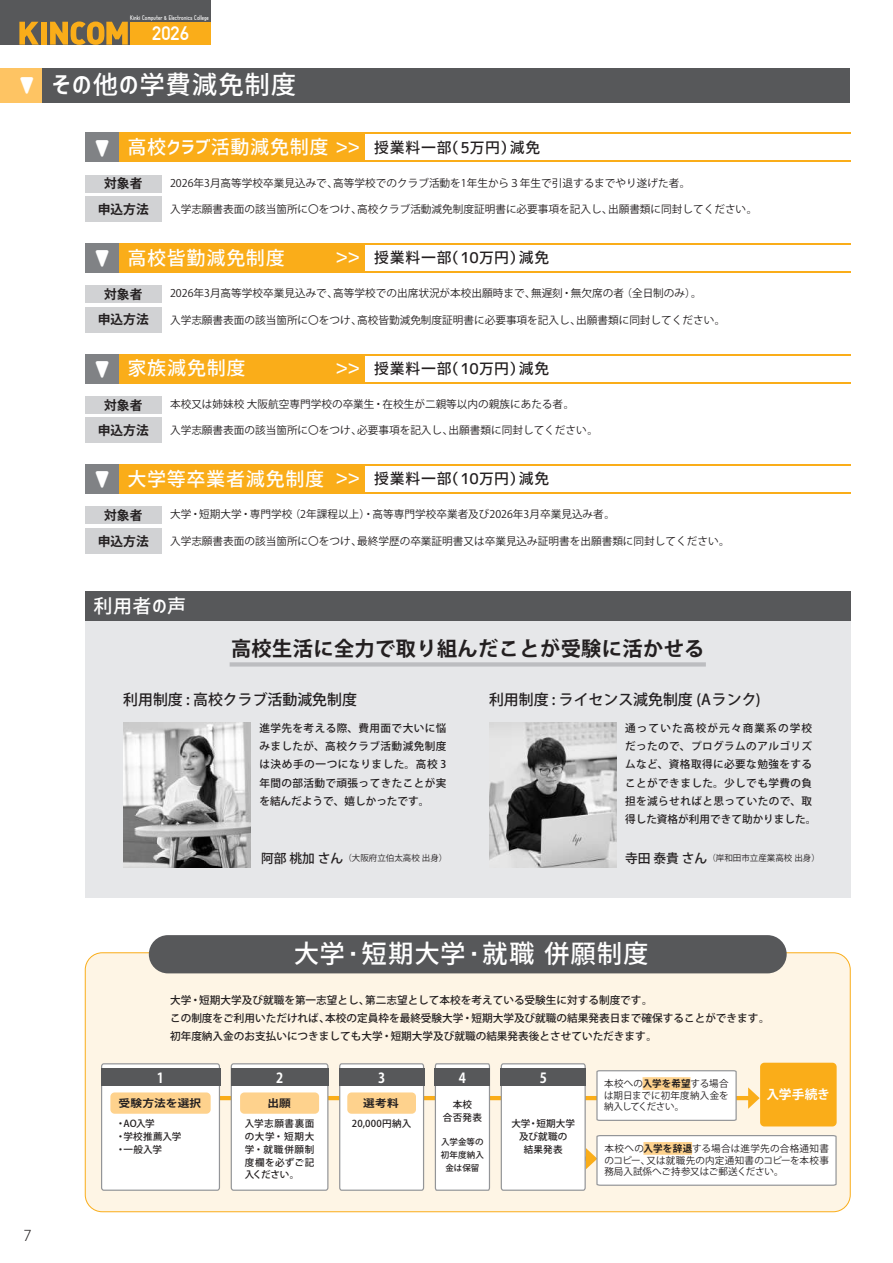
<style>
.page{position:relative;width:893px;height:1263px;background:#fff}
.page>*{position:absolute;margin:0;border:0;box-sizing:border-box;transform-origin:0 0}
.t1{font:25.5px "Corporate Logo Medium";letter-spacing:.03em;color:#fff}
.t2{font:700 20.25px "Koz Go Pr 6 N";letter-spacing:.02em;color:#231f20}
.t3{font:19.2px "Corporate Logo Medium";letter-spacing:.03em;color:#fff}
.t4{font:700 19.2px "DIN Alternate";color:#fff}
.t5{font:14.85px "Corporate Logo Medium";letter-spacing:.045em;color:#231f20}
.t6{font:500 14.85px "Koz Go Pr 6 N";color:#231f20}
.t7{font:300 14.85px "Koz Go Pr 6 N";color:#231f20}
.t8{font:700 13.8px "Koz Go Pr 6 N";color:#fff;scale:.9 1}
.t9{font:700 12.75px/25.5px "Koz Go Pr 6 N";color:#231f20;text-align:center}
.t10{font:700 12.75px "Koz Go Pr 6 N";color:#fff}
.t11{font:10.65px "Koz Go Pr 6 N";color:#231f20}
.t12{font:500 10.65px/18px "Koz Go Pr 6 N";color:#231f20;text-align:justify}
.t13{font:500 10.65px/18px "Koz Go Pr 6 N";letter-spacing:.04em;color:#231f20}
.t14{font:700 10.5px "Koz Go Pr 6 N";letter-spacing:.02em;color:#231f20;scale:1.11 1}
.t15{font:9.6px/11.7px "Koz Go Pr 6 N";letter-spacing:.005em;color:#231f20;text-align:justify}
.t16{font:500 9.6px/12.8px "Koz Go Pr 6 N";letter-spacing:.03em;color:#231f20;text-align:center}
.t17{font:500 9.6px/12.8px "Koz Go Pr 6 N";color:#231f20}
.t18{font:8.55px "Koz Go Pr 6 N";color:#231f20}
.t19{font:500 8.55px/12.8px "Koz Go Pr 6 N";letter-spacing:.015em;color:#231f20;text-align:center}
.t20{font:6.3px "Ronde B Square";color:#fff}
.s1{font-family:"Ronde B Square";font-size:26.55px}
.s2{font-weight:500;font-size:12.75px}
.s3{font-weight:700}
</style>
<div class="page">
<div style="left:0;top:0;width:211px;height:45px;background:#57585a"></div>
<div style="left:130px;top:22px;width:81px;height:23px;background:#faad19"></div>
<svg style="left:19px;top:22px;width:20px;height:23px"></svg>
<div style="left:41px;top:22px;width:6px;height:23px;background:#faad19"></div>
<svg style="left:50px;top:22px;width:78px;height:23px"></svg>
<div style="left:85px;top:621px;width:765px;height:276px;background:#e6e7e9"></div>
<svg style="left:230px;top:662px;width:476px;height:4px;background:#bfc0c3"></svg>
<img style="left:123px;top:723px;width:128px;height:144px">
<img style="left:489px;top:723px;width:128px;height:144px">
<div style="left:85px;top:591px;width:765px;height:30px;background:#57585a"></div>
<div style="left:85px;top:133px;width:34px;height:29px;background:#808285"></div>
<div style="left:119px;top:133px;width:731px;height:29px;background:#faad19"></div>
<div style="left:366px;top:135px;width:489px;height:25px;background:#fff"></div>
<div style="left:85px;top:175px;width:77px;height:17px;background:#d1d2d4"></div>
<div style="left:85px;top:196px;width:77px;height:26px;background:#d1d2d4"></div>
<div style="left:85px;top:243px;width:34px;height:30px;background:#808285"></div>
<div style="left:119px;top:243px;width:731px;height:30px;background:#faad19"></div>
<div style="left:366px;top:245px;width:489px;height:26px;background:#fff"></div>
<div style="left:85px;top:286px;width:77px;height:17px;background:#d1d2d4"></div>
<div style="left:85px;top:307px;width:77px;height:25px;background:#d1d2d4"></div>
<div style="left:85px;top:354px;width:34px;height:29px;background:#808285"></div>
<div style="left:119px;top:354px;width:731px;height:29px;background:#faad19"></div>
<div style="left:366px;top:356px;width:489px;height:25px;background:#fff"></div>
<div style="left:85px;top:396px;width:77px;height:17px;background:#d1d2d4"></div>
<div style="left:85px;top:417px;width:77px;height:26px;background:#d1d2d4"></div>
<div style="left:85px;top:464px;width:34px;height:30px;background:#808285"></div>
<div style="left:119px;top:464px;width:731px;height:30px;background:#faad19"></div>
<div style="left:366px;top:466px;width:489px;height:26px;background:#fff"></div>
<div style="left:85px;top:507px;width:77px;height:17px;background:#d1d2d4"></div>
<div style="left:85px;top:528px;width:77px;height:25px;background:#d1d2d4"></div>
<div style="left:0;top:68px;width:44px;height:34px;background:#fec463"></div>
<div style="left:43px;top:68px;width:807px;height:34px;background:#57585a"></div>
<div style="left:85px;top:953px;width:765px;height:259px;background:#fef5e5;border-radius:17px"></div>
<hr style="left:214px;top:1096px;width:538px;height:4px;background:#faad19">
<div style="left:149px;top:935px;width:638px;height:38px;background:#57585a;border-radius:19px"></div>
<div style="left:102px;top:1064px;width:117px;height:126px;background:#fff;border-radius:2px"></div>
<div style="left:101px;top:1063px;width:119px;height:128px;border:1px solid #939598;border-radius:2px"></div>
<div style="left:101px;top:1069px;width:119px;height:17px;background:#57585a"></div>
<div style="left:110px;top:1092px;width:101px;height:22px;background:#fed28d;border-radius:4px"></div>
<div style="left:231px;top:1064px;width:97px;height:126px;background:#fff;border-radius:2px"></div>
<div style="left:231px;top:1063px;width:97px;height:128px;border:1px solid #939598;border-radius:2px"></div>
<div style="left:231px;top:1069px;width:97px;height:17px;background:#57585a"></div>
<div style="left:240px;top:1092px;width:79px;height:22px;background:#fed28d;border-radius:4px"></div>
<svg style="left:338px;top:1063px;width:87px;height:128px;background:#f7f6f6"></svg>
<div style="left:339px;top:1069px;width:85px;height:17px;background:#57585a"></div>
<div style="left:347px;top:1092px;width:69px;height:22px;background:#fed28d;border-radius:4px"></div>
<svg style="left:434px;top:1063px;width:57px;height:128px;background:#f6f6f5"></svg>
<div style="left:435px;top:1069px;width:55px;height:17px;background:#57585a"></div>
<svg style="left:500px;top:1062px;width:337px;height:129px"></svg>
<div style="left:643px;top:1142px;width:49px;height:13px;background:#fed28d"></div>
<p class="t20" style="left:130px;top:13px;width:80px">Kinki Computer &amp; Electronics College</p>
<h3 class="t4" style="left:152px;top:19px;width:38px">2026</h3>
<h1 class="t1" style="left:13px;top:68px;width:284px"><span class="s1">▼</span> その他の学費減免制度</h1>
<h3 class="t3" style="left:89px;top:135px;width:273px"><span class="s1">▼</span> 高校クラブ活動減免制度 &gt;&gt;</h3>
<h3 class="t5" style="left:374px;top:138px;width:168px">授業料一部（5万円）減免</h3>
<p class="t11" style="left:170px;top:177px;width:522px">2026年3月高等学校卒業見込みで、高等学校でのクラブ活動を1年生から３年生で引退するまでやり遂げた者。</p>
<p class="t9" style="left:98px;top:171px;width:53px">対象者申込方法</p>
<h3 class="t3" style="left:89px;top:245px;width:198px"><span class="s1">▼</span> 高校皆勤減免制度</h3>
<h3 class="t3" style="left:335px;top:244px;width:26px">&gt;&gt;</h3>
<h3 class="t3" style="left:389px;top:244px;width:26px">&gt;&gt;</h3>
<p class="t11" style="left:170px;top:203px;width:589px">入学志願書表面の該当箇所に〇をつけ、高校クラブ活動減免制度証明書に必要事項を記入し、出願書類に同封してください。</p>
<h3 class="t5" style="left:374px;top:248px;width:177px">授業料一部（10万円）減免</h3>
<p class="t11" style="left:170px;top:287px;width:533px">2026年3月高等学校卒業見込みで、高等学校での出席状況が本校出願時まで、無遅刻・無欠席の者（全日制のみ）。</p>
<p class="t9" style="left:98px;top:282px;width:53px">対象者申込方法</p>
<h3 class="t3" style="left:89px;top:356px;width:158px"><span class="s1">▼</span> 家族減免制度</h3>
<h3 class="t3" style="left:335px;top:354px;width:26px">&gt;&gt;</h3>
<p class="t11" style="left:170px;top:314px;width:557px">入学志願書表面の該当箇所に〇をつけ、高校皆勤減免制度証明書に必要事項を記入し、出願書類に同封してください。</p>
<h3 class="t5" style="left:374px;top:359px;width:177px">授業料一部（10万円）減免</h3>
<p class="t11" style="left:170px;top:398px;width:406px">本校又は姉妹校 大阪航空専門学校の卒業生・在校生が二親等以内の親族にあたる者。</p>
<p class="t9" style="left:98px;top:392px;width:53px">対象者申込方法</p>
<h3 class="t3" style="left:89px;top:466px;width:273px"><span class="s1">▼</span> 大学等卒業者減免制度 &gt;&gt;</h3>
<p class="t11" style="left:170px;top:424px;width:429px">入学志願書表面の該当箇所に〇をつけ、必要事項を記入し、出願書類に同封してください。</p>
<h3 class="t5" style="left:374px;top:469px;width:177px">授業料一部（10万円）減免</h3>
<p class="t9" style="left:98px;top:503px;width:53px">対象者申込方法</p>
<p class="t11" style="left:170px;top:508px;width:446px">大学・短期大学・専門学校（2年課程以上）・高等専門学校卒業者及び2026年3月卒業見込み者。</p>
<p class="t11" style="left:170px;top:535px;width:561px">入学志願書表面の該当箇所に〇をつけ、最終学歴の卒業証明書又は卒業見込み証明書を出願書類に同封してください。</p>
<h3 class="t3" style="left:94px;top:593px;width:94px">利用者の声</h3>
<h2 class="t2" style="left:231px;top:637px;width:475px">高校生活に全力で取り組んだことが受験に活かせる</h2>
<h3 class="t6" style="left:123px;top:692px;width:235px">利用制度 : 高校クラブ活動減免制度</h3>
<h3 class="t6" style="left:489px;top:692px;width:273px">利用制度 : ライセンス減免制度 (Aランク)</h3>
<p class="t12" style="left:259px;top:720px;width:189px">進学先を考える際、費用面で大いに悩みましたが、高校クラブ活動減免制度は決め手の一つになりました。高校 3年間の部活動で頑張ってきたことが実を結んだようで、嬉しかったです。</p>
<p class="t13" style="left:625px;top:720px;width:193px">通っていた高校が元々商業系の学校だったので、プログラムのアルゴリズムなど、資格取得に必要な勉強をすることができました。少しでも学費の負担を減らせればと思っていたので、取得した資格が利用できて助かりました。</p>
<p class="t18" style="left:261px;top:853px;width:188px"><span class="s2">阿部 桃加 さん</span>（大阪府立伯太高校 出身）</p>
<p class="t18" style="left:625px;top:853px;width:196px"><span class="s2">寺田 泰貴 さん</span>（岸和田市立産業高校 出身）</p>
<h1 class="t1" style="left:294px;top:937px;width:356px">大学・短期大学・就職併願制度</h1>
<p class="t12" style="left:170px;top:991px;width:601px;text-align:left">大学・短期大学及び就職を第一志望とし、第二志望として本校を考えている受験生に対する制度です。<br>この制度をご利用いただければ、本校の定員枠を最終受験大学・短期大学及び就職の結果発表日まで確保することができます。初年度納入金のお支払いにつきましても大学・短期大学及び就職の結果発表後とさせていただきます。</p>
<h3 class="t7" style="left:24px;top:1227px;width:10px">7</h3>
<p class="t8" style="left:157px;top:1070px;width:9px">1</p>
<p class="t17" style="left:116px;top:1117px;width:67px">・AO入学<br>・学校推薦入学・一般入学</p>
<p class="t14" style="left:118px;top:1097px;width:76px">受験方法を選択</p>
<p class="t8" style="left:276px;top:1070px;width:9px">2</p>
<p class="t16" style="left:245px;top:1117px;width:71px;text-align:justify">入学志願書裏面の大学・短期大学・就職併願制度欄を必ずご記入ください。</p>
<p class="t14" style="left:267px;top:1097px;width:23px">出願</p>
<p class="t8" style="left:378px;top:1070px;width:9px">3</p>
<p class="t16" style="left:352px;top:1117px;width:61px">20,000円納入</p>
<p class="t14" style="left:363px;top:1097px;width:34px">選考料</p>
<p class="t8" style="left:459px;top:1070px;width:9px">4</p>
<p class="t16" style="left:443px;top:1098px;width:41px">本校<br>合否発表</p>
<p class="t19" style="left:441px;top:1136px;width:45px">入学金等の初年度納入金は保留</p>
<p class="t8" style="left:540px;top:1070px;width:9px">5</p>
<p class="t16" style="left:511px;top:1117px;width:65px">大学・短期大学及び就職の<br>結果発表</p>
<p class="t15" style="left:604px;top:1078px;width:126px">本校への<span class="s3">入学を希望</span>する場合は期日までに初年度納入金を納入してください。</p>
<p class="t15" style="left:604px;top:1143px;width:226px">本校への<span class="s3">入学を辞退</span>する場合は進学先の合格通知書のコピー、又は就職先の内定通知書のコピーを本校事務局入試係へご持参又はご郵送ください。</p>
<p class="t10" style="left:767px;top:1087px;width:65px">入学手続き</p>
</div>
